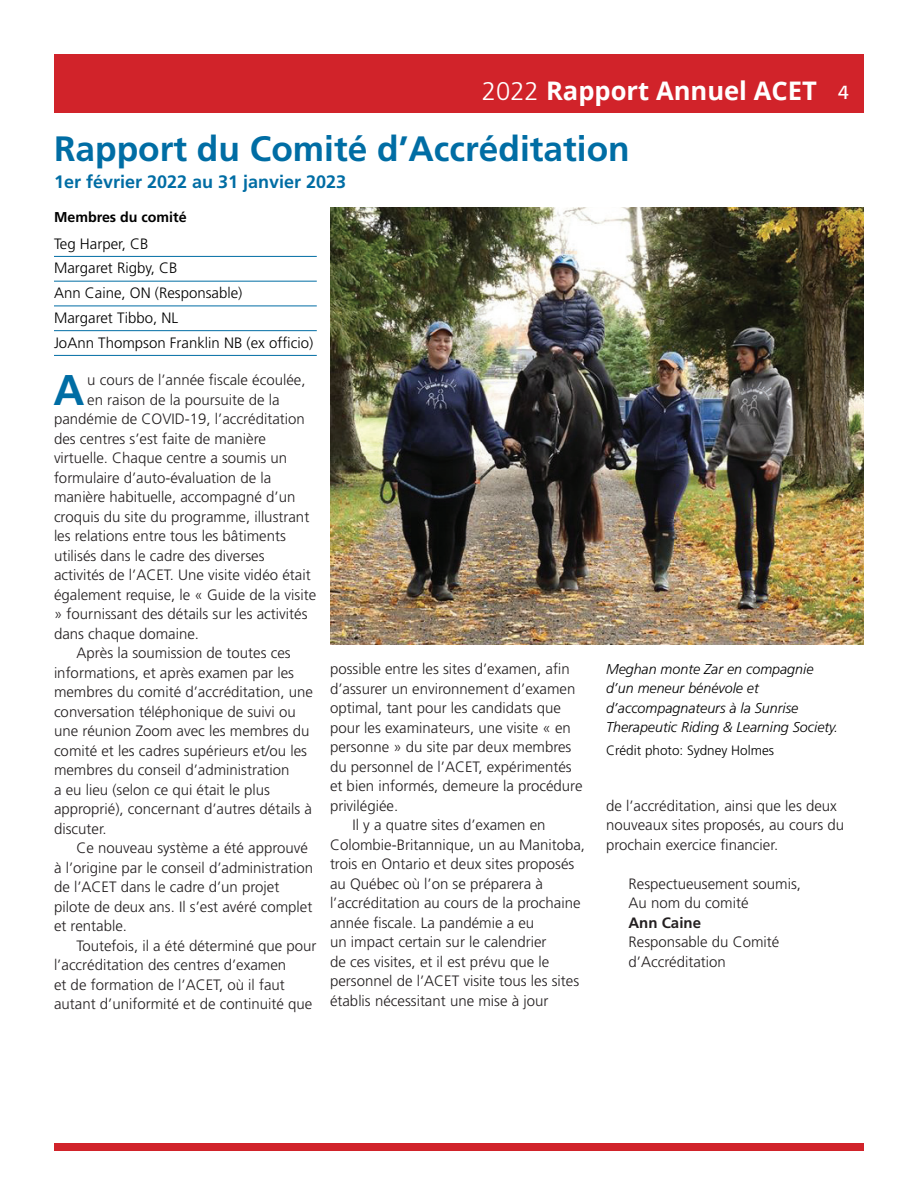
<style>
.page{position:relative;width:918px;height:1188px;background:#fff}
.page>*{position:absolute;margin:0;border:0;box-sizing:border-box;transform-origin:0 0}
.t1{font:700 42.9px "Frutiger";color:#006da4}
.t2{font:700 35.25px "Frutiger";color:#006da4}
.co{font:700 25.65px "Open Sans";color:#fff}
.t3{font:19.5px "Formata";color:#fff}
.t4{font:700 18px "Frutiger";color:#006da4}
.t5{font:300 15px/19.5px "Frutiger";color:#231f20}
.Committee{font:300 15px "Frutiger";color:#000}
.t6{font:700 15px "Frutiger";color:#231f20}
.t7{font:italic 300 14.25px/19.5px "Frutiger";color:#000}
.t8{font:700 14.25px "Frutiger";color:#000}
.Photo{font:300 13.5px "Frutiger";color:#000}
.s1{font-family:"Frutiger";font-weight:300}
</style>
<div class="page">
<div style="left:54px;top:54px;width:810px;height:58px;background:#d1232a"></div>
<div style="left:54px;top:1143px;width:810px;height:7px;background:#d1232a"></div>
<hr style="left:54px;top:256px;width:263px;height:1px;background:#006da4">
<hr style="left:54px;top:281px;width:263px;height:1px;background:#006da4">
<hr style="left:54px;top:306px;width:263px;height:1px;background:#006da4">
<hr style="left:54px;top:330px;width:263px;height:1px;background:#006da4">
<hr style="left:54px;top:355px;width:263px;height:1px;background:#006da4">
<img style="left:331px;top:207px;width:533px;height:437px">
<p class="co" style="left:482px;top:73px;width:336px"><span class="s1">2022</span> Rapport Annuel ACET</p>
<p class="t3" style="left:838px;top:80px;width:13px">4</p>
<p class="t2" style="left:54px;top:128px;width:577px">Rapport du Comité d’Accréditation</p>
<p class="t4" style="left:54px;top:171px;width:294px">1er février 2022 au 31 janvier 2023</p>
<p class="t8" style="left:54px;top:209px;width:134px">Membres du comité</p>
<p class="Committee" style="left:54px;top:235px;width:96px">Teg Harper, CB</p>
<p class="Committee" style="left:54px;top:260px;width:125px">Margaret Rigby, CB</p>
<p class="Committee" style="left:54px;top:284px;width:190px">Ann Caine, ON (Responsable)</p>
<p class="Committee" style="left:54px;top:309px;width:126px">Margaret Tibbo, NL</p>
<p class="Committee" style="left:54px;top:334px;width:261px">JoAnn Thompson Franklin NB (ex officio)</p>
<p class="t1" style="left:54px;top:364px;width:33px">A</p>
<p class="t5" style="left:87px;top:370px;width:220px">u cours de l’année fiscale écoulée,</p>
<p class="t5" style="left:87px;top:390px;width:194px">en raison de la poursuite de la</p>
<p class="t5" style="left:54px;top:409px;width:252px">pandémie de COVID-19, l’accréditation</p>
<p class="t5" style="left:54px;top:429px;width:213px">des centres s’est faite de manière</p>
<p class="t5" style="left:54px;top:448px;width:235px">virtuelle. Chaque centre a soumis un</p>
<p class="t5" style="left:54px;top:468px;width:219px">formulaire d’auto-évaluation de la</p>
<p class="t5" style="left:54px;top:487px;width:243px">manière habituelle, accompagné d’un</p>
<p class="t5" style="left:54px;top:507px;width:257px">croquis du site du programme, illustrant</p>
<p class="t5" style="left:54px;top:526px;width:233px">les relations entre tous les bâtiments</p>
<p class="t5" style="left:54px;top:546px;width:212px">utilisés dans le cadre des diverses</p>
<p class="t5" style="left:54px;top:565px;width:258px">activités de l’ACET. Une visite vidéo était</p>
<p class="t5" style="left:54px;top:585px;width:264px">également requise, le « Guide de la visite</p>
<p class="t5" style="left:54px;top:604px;width:255px">» fournissant des détails sur les activités</p>
<p class="t5" style="left:54px;top:624px;width:147px">dans chaque domaine.</p>
<p class="t5" style="left:54px;top:643px;width:260px;text-indent:22px">Après la soumission de toutes ces informations, et après examen par les membres du comité d’accréditation, une conversation téléphonique de suivi ou une réunion Zoom avec les membres du comité et les cadres supérieurs et/ou les membres du conseil d’administration<br>a eu lieu (selon ce qui était le plus approprié), concernant d’autres détails à discuter.</p>
<p class="t5" style="left:54px;top:838px;width:261px;text-indent:22px">Ce nouveau système a été approuvé à l’origine par le conseil d’administration de l’ACET dans le cadre d’un projet pilote de deux ans. Il s’est avéré complet et rentable.</p>
<p class="t5" style="left:54px;top:936px;width:264px;text-indent:22px">Toutefois, il a été déterminé que pour l’accréditation des centres d’examen<br>et de formation de l’ACET, où il faut autant d’uniformité et de continuité que</p>
<p class="t5" style="left:330px;top:659px;width:254px">possible entre les sites d’examen, afin d’assurer un environnement d’examen optimal, tant pour les candidats que pour les examinateurs, une visite « en personne » du site par deux membres du personnel de l’ACET, expérimentés et bien informés, demeure la procédure privilégiée.</p>
<p class="t5" style="left:330px;top:815px;width:257px;text-indent:22px">Il y a quatre sites d’examen en Colombie-Britannique, un au Manitoba, trois en Ontario et deux sites proposés au Québec où l’on se préparera à l’accréditation au cours de la prochaine année fiscale. La pandémie a eu<br>un impact certain sur le calendrier<br>de ces visites, et il est prévu que le personnel de l’ACET visite tous les sites établis nécessitant une mise à jour</p>
<p class="t7" style="left:606px;top:659px;width:234px">Meghan monte Zar en compagnie d’un meneur bénévole et d’accompagnateurs à la Sunrise<br>Therapeutic Riding &amp; Learning Society.</p>
<p class="Photo" style="left:606px;top:743px;width:170px">Crédit photo: Sydney Holmes</p>
<p class="t5" style="left:606px;top:796px;width:240px">de l’accréditation, ainsi que les deux nouveaux sites proposés, au cours du prochain exercice financier.</p>
<p class="t5" style="left:628px;top:874px;width:174px">Respectueusement soumis,</p>
<p class="t5" style="left:628px;top:893px;width:122px">Au nom du comité</p>
<p class="t6" style="left:628px;top:914px;width:74px">Ann Caine</p>
<p class="t5" style="left:628px;top:932px;width:152px">Responsable du Comité</p>
<p class="t5" style="left:628px;top:952px;width:99px">d’Accréditation</p>
</div>
